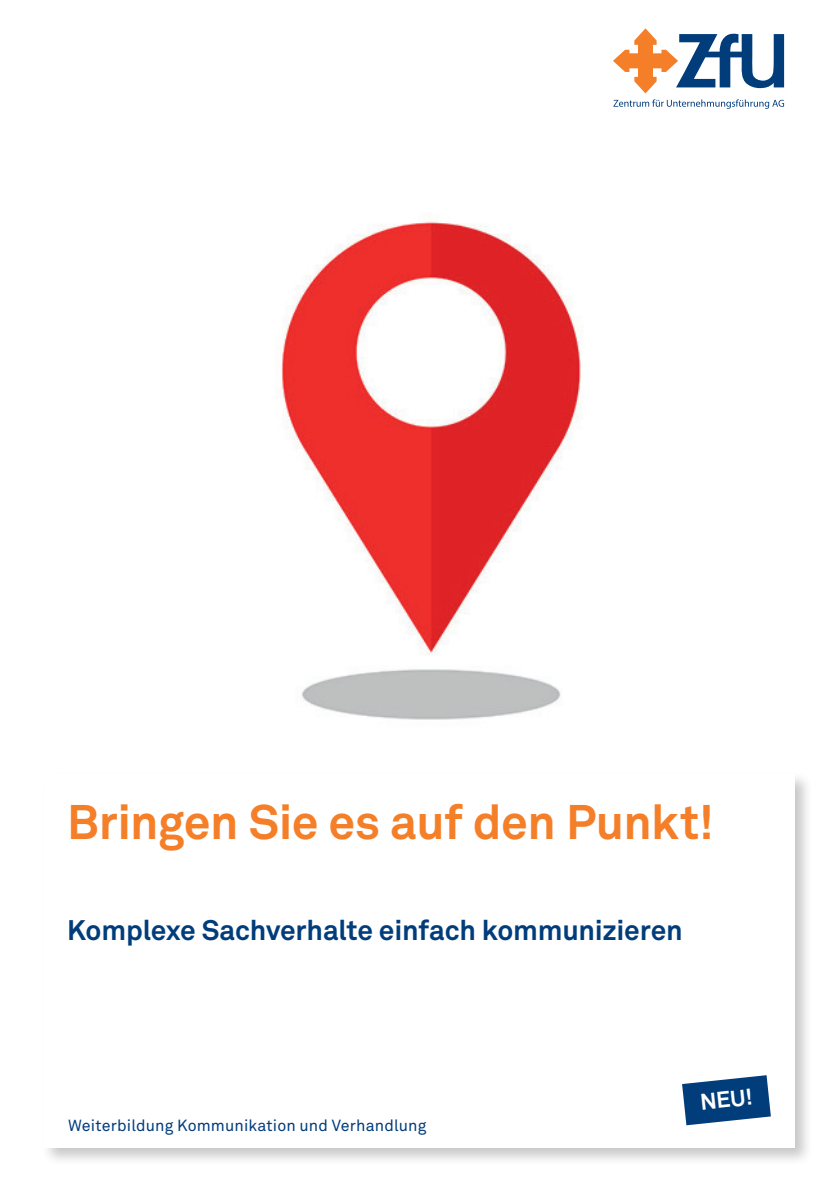
<style>
.page{position:relative;width:840px;height:1191px;background:#fff}
.page>*{position:absolute;margin:0;border:0;box-sizing:border-box;transform-origin:0 0}
.t1{font:700 48px "Akkurat Office";letter-spacing:-.01em;color:#f47f28}
.t2{font:700 28px "Akkurat Office";letter-spacing:-.01em;color:#013c7b}
.t3{font:700 22.6px "Akkurat Office";color:#fff}
.t4{font:16px "Akkurat Office";letter-spacing:.01em;color:#013c7b}
</style>
<div class="page">
<img style="left:280px;top:217px;width:302px;height:503px">
<svg style="left:613px;top:28px;width:170px;height:65px"></svg>
<svg style="left:613px;top:99px;width:170px;height:10px"></svg>
<div style="left:41px;top:771px;width:772px;height:395px;background:#231f20;opacity:.25"></div>
<div style="left:44px;top:774px;width:750px;height:373px;background:#fff"></div>
<svg style="left:682px;top:1075px;width:88px;height:50px"></svg>
<h1 class="t1" style="left:67px;top:792px;width:647px">Bringen Sie es auf den Punkt!</h1>
<p class="t2" style="left:67px;top:913px;width:616px">Komplexe Sachverhalte einfach kommunizieren</p>
<p class="t4" style="left:68px;top:1116px;width:359px">Weiterbildung Kommunikation und Verhandlung</p>
<p class="t3" style="left:698px;top:1088px;width:54px;rotate:-6deg">NEU!</p>
</div>
